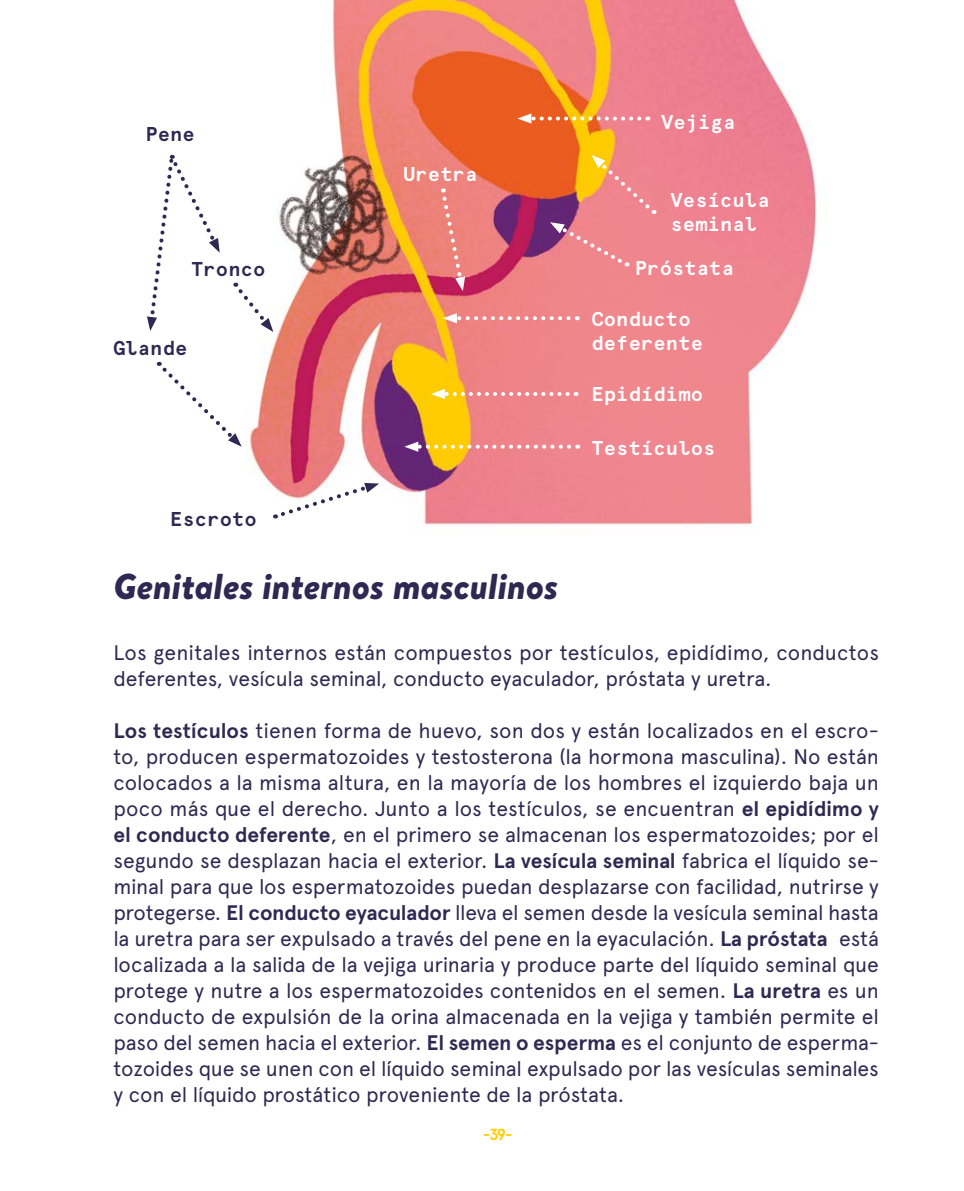
<style>
.page{position:relative;width:964px;height:1191px;background:#fff}
.page>*{position:absolute;margin:0;border:0;box-sizing:border-box;transform-origin:0 0}
.t1{font:italic 900 36px "Brandon Text";color:#2f2852}
.t2{font:21px/26px "Apercu";letter-spacing:-.005em;color:#2f2852}
.t3{font:700 20px/24px "Apercu Mono";color:#fff}
.t4{font:700 20px "Apercu Mono";color:#2f2852}
.t5{font:700 16px "Apercu Mono";color:#fc0}
.s1{font-weight:700}
</style>
<div class="page">
<img style="left:156px;top:0;width:661px;height:526px">
<svg style="left:404px;top:441px;width:165px;height:11px;background:#e79e7e"></svg>
<svg style="left:431px;top:389px;width:137px;height:10px"></svg>
<svg style="left:443px;top:313px;width:125px;height:10px"></svg>
<svg style="left:550px;top:222px;width:77px;height:44px;background:#e4848f"></svg>
<svg style="left:591px;top:155px;width:63px;height:59px;background:#f09281"></svg>
<svg style="left:517px;top:113px;width:122px;height:11px"></svg>
<svg style="left:440px;top:188px;width:25px;height:103px;background:#e98182"></svg>
<svg style="left:159px;top:362px;width:83px;height:85px"></svg>
<svg style="left:235px;top:283px;width:38px;height:49px"></svg>
<svg style="left:275px;top:483px;width:104px;height:36px"></svg>
<svg style="left:147px;top:155px;width:73px;height:176px"></svg>
<p class="t4" style="left:145px;top:119px;width:51px">Pene</p>
<p class="t4" style="left:191px;top:253px;width:76px">Tronco</p>
<p class="t4" style="left:113px;top:333px;width:76px">Glande</p>
<p class="t4" style="left:170px;top:504px;width:88px">Escroto</p>
<p class="t3" style="left:403px;top:160px;width:76px">Uretra</p>
<h1 class="t1" style="left:113px;top:560px;width:446px">Genitales internos masculinos</h1>
<p class="t3" style="left:661px;top:109px;width:76px">Vejiga</p>
<p class="t3" style="left:670px;top:187px;width:101px">Vesícula seminal</p>
<p class="t3" style="left:635px;top:254px;width:101px">Próstata</p>
<p class="t3" style="left:591px;top:305px;width:113px">Conducto deferente</p>
<p class="t3" style="left:591px;top:381px;width:113px">Epidídimo</p>
<p class="t3" style="left:591px;top:434px;width:125px">Testículos</p>
<p class="t2" style="left:113px;top:639px;width:767px">Los genitales internos están compuestos por testículos, epidídimo, conductos deferentes, vesícula seminal, conducto eyaculador, próstata y uretra.</p>
<p class="t2" style="left:113px;top:717px;width:767px;text-align:justify"><span class="s1">Los testículos</span> tienen forma de huevo, son dos y están localizados en el escro&shy;to, producen espermatozoides y testosterona (la hormona masculina). No están colocados a la misma altura, en la mayoría de los hombres el izquierdo baja un poco más que el derecho. Junto a los testículos, se encuentran <span class="s1">el epidídimo y el conducto deferente</span>, en el primero se almacenan los espermatozoides; por el segundo se desplazan hacia el exterior. <span class="s1">La vesícula seminal</span> fabrica el líquido se&shy;minal para que los espermatozoides puedan desplazarse con facilidad, nutrirse y protegerse. <span class="s1">El conducto eyaculador</span> lleva el semen desde la vesícula seminal hasta la uretra para ser expulsado a través del pene en la eyaculación. <span class="s1">La próstata</span> está localizada a la salida de la vejiga urinaria y produce parte del líquido seminal que protege y nutre a los espermatozoides contenidos en el semen. <span class="s1">La uretra</span> es un conducto de expulsión de la orina almacenada en la vejiga y también permite el paso del semen hacia el exterior. <span class="s1">El semen o esperma</span> es el conjunto de esperma&shy;tozoides que se unen con el líquido seminal expulsado por las vesículas seminales y con el líquido prostático proveniente de la próstata.</p>
<p class="t5" style="left:482px;top:1122px;width:33px">-39-</p>
</div>
